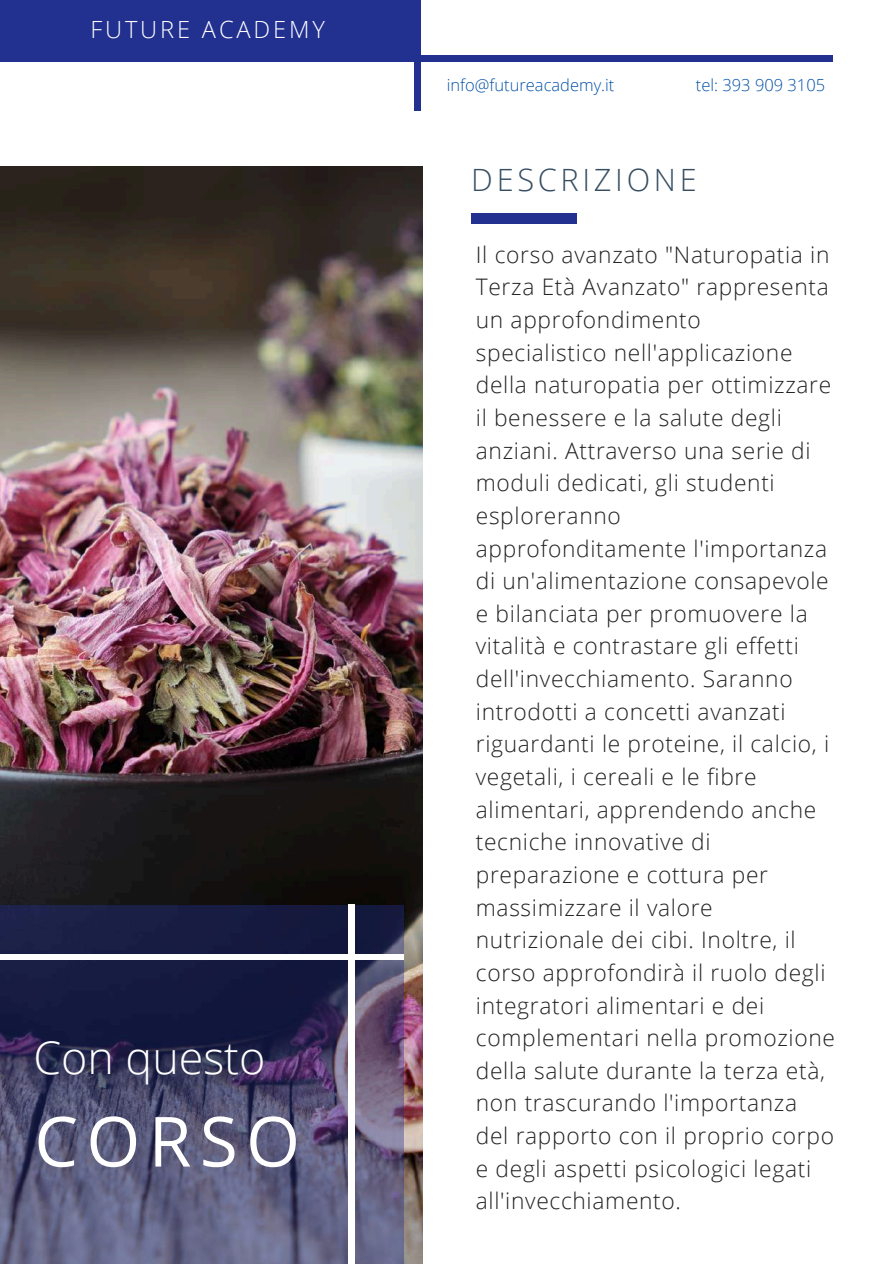
<style>
.page{position:relative;width:894px;height:1264px;background:#fff}
.page>*{position:absolute;margin:0;border:0;box-sizing:border-box;transform-origin:0 0}
.t1{font:69.15px "Open Sans";letter-spacing:.12em;color:#fff}
.t2{font:300 44.85px "Open Sans";color:#fff}
.t3{font:300 30.75px "Open Sans";letter-spacing:.12em;color:#364d62}
.t4{font:300 23.7px "Open Sans";letter-spacing:.12em;color:#fff}
.t5{font:300 22.8px/32.7px "Open Sans";letter-spacing:.03em;color:#222}
.t6{font:300 16.5px "Open Sans";color:#0351a8}
</style>
<div class="page">
<div style="left:414px;top:0;width:6px;height:111px;background:#223090"></div>
<img style="left:0;top:166px;width:422px;height:1097px">
<svg style="left:0;top:905px;width:404px;height:358px;background:#424265"></svg>
<div style="left:471px;top:213px;width:106px;height:10px;background:#223090"></div>
<div style="left:0;top:56px;width:832px;height:5px;background:#223090"></div>
<div style="left:0;top:0;width:417px;height:57px;background:#223090"></div>
<div style="left:349px;top:905px;width:5px;height:358px;background:#fff"></div>
<div style="left:0;top:954px;width:404px;height:5px;background:#fff"></div>
<p class="t4" style="left:90px;top:12px;width:236px">FUTURE ACADEMY</p>
<h2 class="t2" style="left:33px;top:1026px;width:233px">Con questo</h2>
<h1 class="t1" style="left:34px;top:1092px;width:267px">CORSO</h1>
<p class="t6" style="left:446px;top:73px;width:169px">info@futureacademy.it</p>
<p class="t6" style="left:695px;top:73px;width:131px">tel: 393 909 3105</p>
<h3 class="t3" style="left:471px;top:159px;width:227px">DESCRIZIONE</h3>
<p class="t5" style="left:475px;top:237px;width:360px">Il corso avanzato "Naturopatia in<br>Terza Età Avanzato" rappresenta un approfondimento specialistico nell'applicazione della naturopatia per ottimizzare il benessere e la salute degli anziani. Attraverso una serie di moduli dedicati, gli studenti esploreranno approfonditamente l'importanza di un'alimentazione consapevole e bilanciata per promuovere la vitalità e contrastare gli effetti dell'invecchiamento. Saranno introdotti a concetti avanzati riguardanti le proteine, il calcio, i vegetali, i cereali e le fibre alimentari, apprendendo anche tecniche innovative di preparazione e cottura per massimizzare il valore nutrizionale dei cibi. Inoltre, il corso approfondirà il ruolo degli integratori alimentari e dei complementari nella promozione della salute durante la terza età, non trascurando l'importanza del rapporto con il proprio corpo e degli aspetti psicologici legati all'invecchiamento.</p>
</div>
